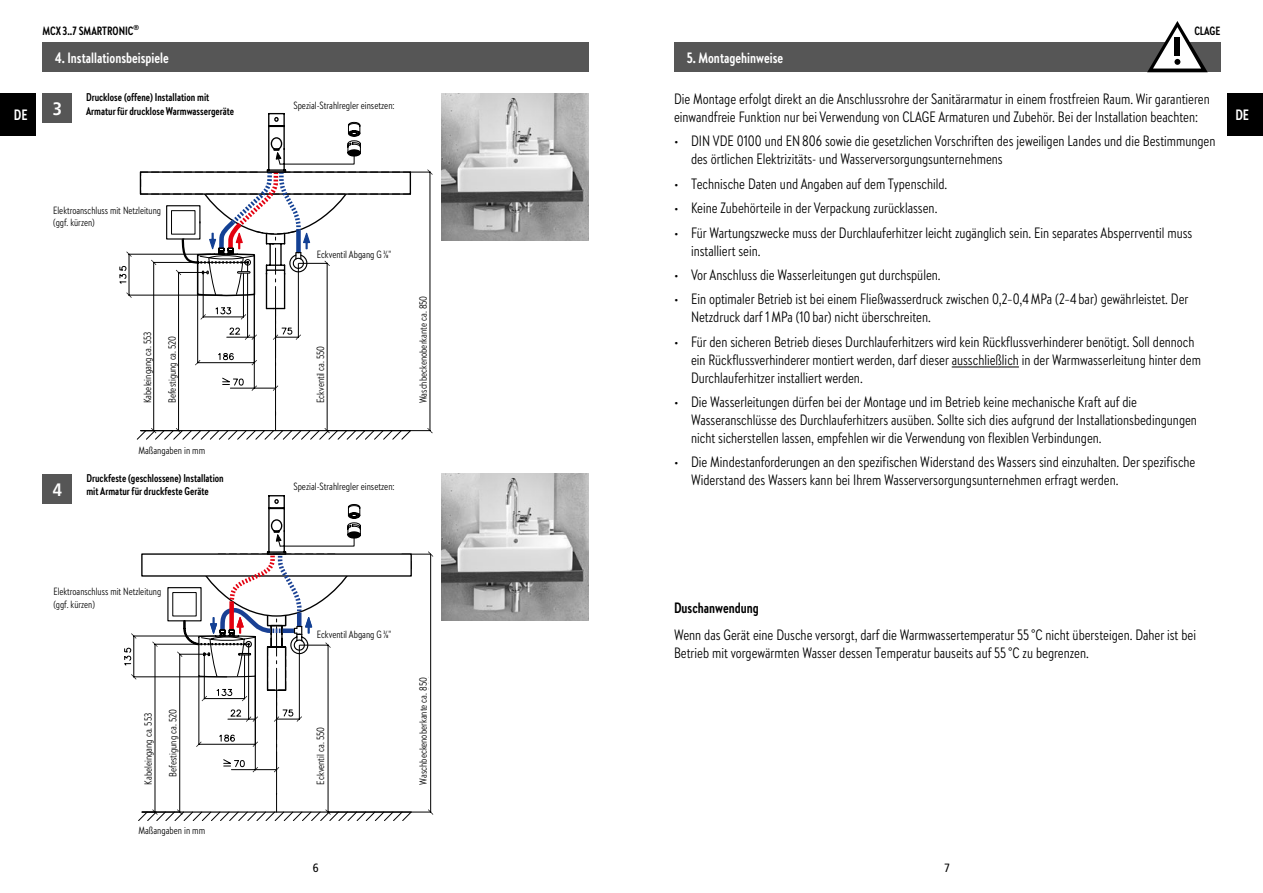
<style>
.page{position:relative;width:1263px;height:893px;background:#fff}
.page>*{position:absolute;margin:0;border:0;box-sizing:border-box;transform-origin:0 0}
.t1{font:700 condensed 18px "Frutiger Neue LTW1 G";color:#fff}
.t2{font:15px/18px "Brandon Text Cond";color:#000}
.t3{font:700 15px "Brandon Text Cond";color:#fff}
.t4{font:700 15px "Brandon Text Cond";color:#000}
.t5{font:700 12px "Brandon Text Cond";color:#000}
.t6{font:condensed 12px "Frutiger Neue LTW1 G";color:#000}
.t7{font:700 11.25px/13.5px "Brandon Text Cond";color:#000}
.t8{font:10.5px/12.6px "Brandon Text Cond";color:#000}
</style>
<div class="page">
<div style="left:0;top:94px;width:36px;height:42px;background:#000"></div>
<div style="left:1227px;top:94px;width:36px;height:42px;background:#000"></div>
<div style="left:43px;top:43px;width:546px;height:29px;background:#565656"></div>
<div style="left:43px;top:94px;width:29px;height:29px;background:#565656"></div>
<img style="left:442px;top:94px;width:147px;height:147px">
<svg style="left:120px;top:113px;width:313px;height:326px"></svg>
<div style="left:43px;top:474px;width:29px;height:29px;background:#565656"></div>
<svg style="left:124px;top:495px;width:309px;height:326px"></svg>
<div style="left:315px;top:698px;width:11px;height:86px;background:#fff"></div>
<div style="left:315px;top:275px;width:11px;height:128px;background:#fff"></div>
<div style="left:418px;top:585px;width:10px;height:199px;background:#fff"></div>
<div style="left:418px;top:203px;width:10px;height:200px;background:#fff"></div>
<div style="left:168px;top:698px;width:10px;height:86px;background:#fff"></div>
<div style="left:167px;top:317px;width:10px;height:86px;background:#fff"></div>
<div style="left:143px;top:691px;width:10px;height:93px;background:#fff"></div>
<div style="left:142px;top:309px;width:11px;height:94px;background:#fff"></div>
<div style="left:317px;top:613px;width:102px;height:25px;background:#fff"></div>
<div style="left:317px;top:233px;width:102px;height:25px;background:#fff"></div>
<img style="left:442px;top:474px;width:147px;height:147px">
<hr style="left:952px;top:367px;width:67px;height:1px;background:#000">
<div style="left:674px;top:43px;width:546px;height:29px;background:#565656"></div>
<svg style="left:1147px;top:21px;width:61px;height:51px"></svg>
<p class="t5" style="left:43px;top:22px;width:98px">MCX 3..7 SMARTRONIC<sup>®</sup></p>
<p class="t5" style="left:1194px;top:22px;width:28px">CLAGE</p>
<p class="t3" style="left:55px;top:48px;width:115px">4. Installationsbeispiele</p>
<p class="t1" style="left:53px;top:98px;width:11px">3</p>
<p class="t3" style="left:687px;top:48px;width:98px">5. Montagehinweise</p>
<p class="t2" style="left:674px;top:89px;width:537px">Die Montage erfolgt direkt an die Anschlussrohre der Sanitärarmatur in einem frostfreien Raum. Wir garantieren einwandfreie Funktion nur bei Verwendung von CLAGE Armaturen und Zubehör. Bei der Installation beachten:</p>
<p class="t2" style="left:691px;top:132px;width:526px;text-indent:-17px">• DIN VDE 0100 und EN806 sowie die gesetzlichen Vorschriften des jeweiligen Landes und die Bestimmungen des örtlichen Elektrizitäts- und Wasserversorgungsunternehmens</p>
<p class="t2" style="left:674px;top:174px;width:275px">• Technische Daten und Angaben auf dem Typenschild.</p>
<p class="t2" style="left:674px;top:199px;width:265px">• Keine Zubehörteile in der Verpackung zurücklassen.</p>
<p class="t2" style="left:691px;top:223px;width:503px;text-indent:-17px">• Für Wartungszwecke muss der Durchlauferhitzer leicht zugänglich sein. Ein separates Absperrventil muss installiert sein.</p>
<p class="t2" style="left:674px;top:265px;width:268px">• Vor Anschluss die Wasserleitungen gut durchspülen.</p>
<p class="t2" style="left:691px;top:290px;width:499px;text-indent:-17px">• Ein optimaler Betrieb ist bei einem Fließwasserdruck zwischen 0,2–0,4MPa (2–4 bar) gewährleistet. Der<br>Netzdruck darf 1MPa (10 bar) nicht überschreiten.</p>
<p class="t2" style="left:691px;top:332px;width:511px;text-indent:-17px">• Für den sicheren Betrieb dieses Durchlauferhitzers wird kein Rückflussverhinderer benötigt. Soll dennoch ein Rückflussverhinderer montiert werden, darf dieser ausschließlich in der Warmwasserleitung hinter dem<br>Durchlauferhitzer installiert werden.</p>
<p class="t2" style="left:691px;top:392px;width:507px;text-indent:-17px">• Die Wasserleitungen dürfen bei der Montage und im Betrieb keine mechanische Kraft auf die<br>Wasseranschlüsse des Durchlauferhitzers ausüben. Sollte sich dies aufgrund der Installationsbedingungen nicht sicherstellen lassen, empfehlen wir die Verwendung von flexiblen Verbindungen.</p>
<p class="t2" style="left:691px;top:453px;width:506px;text-indent:-17px">• Die Mindestanforderungen an den spezifischen Widerstand des Wassers sind einzuhalten. Der spezifische<br>Widerstand des Wassers kann bei Ihrem Wasserversorgungsunternehmen erfragt werden.</p>
<p class="t7" style="left:86px;top:90px;width:150px">Drucklose (offene) Installation mit<br>Armatur für drucklose Warmwassergeräte</p>
<p class="t8" style="left:293px;top:99px;width:103px">Spezial-Strahlregler einsetzen:</p>
<p class="t3" style="left:14px;top:105px;width:15px">DE</p>
<p class="t3" style="left:1235px;top:105px;width:15px">DE</p>
<p class="t8" style="left:53px;top:204px;width:109px">Elektroanschluss mit Netzleitung (ggf. kürzen)</p>
<p class="t8" style="left:317px;top:248px;width:76px">Eckventil Abgang G⅜"</p>
<p class="t8" style="left:416px;top:403px;width:109px;rotate:-90deg">Waschbeckenoberkante ca. 850</p>
<p class="t8" style="left:141px;top:403px;width:73px;rotate:-90deg">Kabeleingang ca. 553</p>
<p class="t8" style="left:166px;top:403px;width:69px;rotate:-90deg">Befestigung ca. 520</p>
<p class="t8" style="left:314px;top:403px;width:59px;rotate:-90deg">Eckventil ca. 550</p>
<p class="t8" style="left:138px;top:443px;width:68px">Maßangaben in mm</p>
<p class="t7" style="left:86px;top:471px;width:139px">Druckfeste (geschlossene) Installation</p>
<p class="t1" style="left:53px;top:479px;width:11px">4</p>
<p class="t7" style="left:86px;top:484px;width:124px">mit Armatur für druckfeste Geräte</p>
<p class="t8" style="left:293px;top:479px;width:103px">Spezial-Strahlregler einsetzen:</p>
<p class="t8" style="left:53px;top:585px;width:109px">Elektroanschluss mit Netzleitung (ggf. kürzen)</p>
<p class="t8" style="left:141px;top:784px;width:73px;rotate:-90deg">Kabeleingang ca. 553</p>
<p class="t8" style="left:166px;top:777px;width:69px;rotate:-90deg">Befestigung ca. 520</p>
<p class="t8" style="left:138px;top:824px;width:68px">Maßangaben in mm</p>
<p class="t8" style="left:317px;top:628px;width:76px">Eckventil Abgang G⅜"</p>
<p class="t8" style="left:314px;top:784px;width:59px;rotate:-90deg">Eckventil ca. 550</p>
<p class="t8" style="left:416px;top:784px;width:109px;rotate:-90deg">Waschbeckenoberkante ca. 850</p>
<p class="t4" style="left:674px;top:597px;width:86px">Duschanwendung</p>
<p class="t2" style="left:674px;top:626px;width:523px">Wenn das Gerät eine Dusche versorgt, darf die Warmwassertemperatur 55 °C nicht übersteigen. Daher ist bei<br>Betrieb mit vorgewärmten Wasser dessen Temperatur bauseits auf 55 °C zu begrenzen.</p>
<p class="t6" style="left:313px;top:861px;width:7px">6</p>
<p class="t6" style="left:944px;top:861px;width:7px">7</p>
</div>
